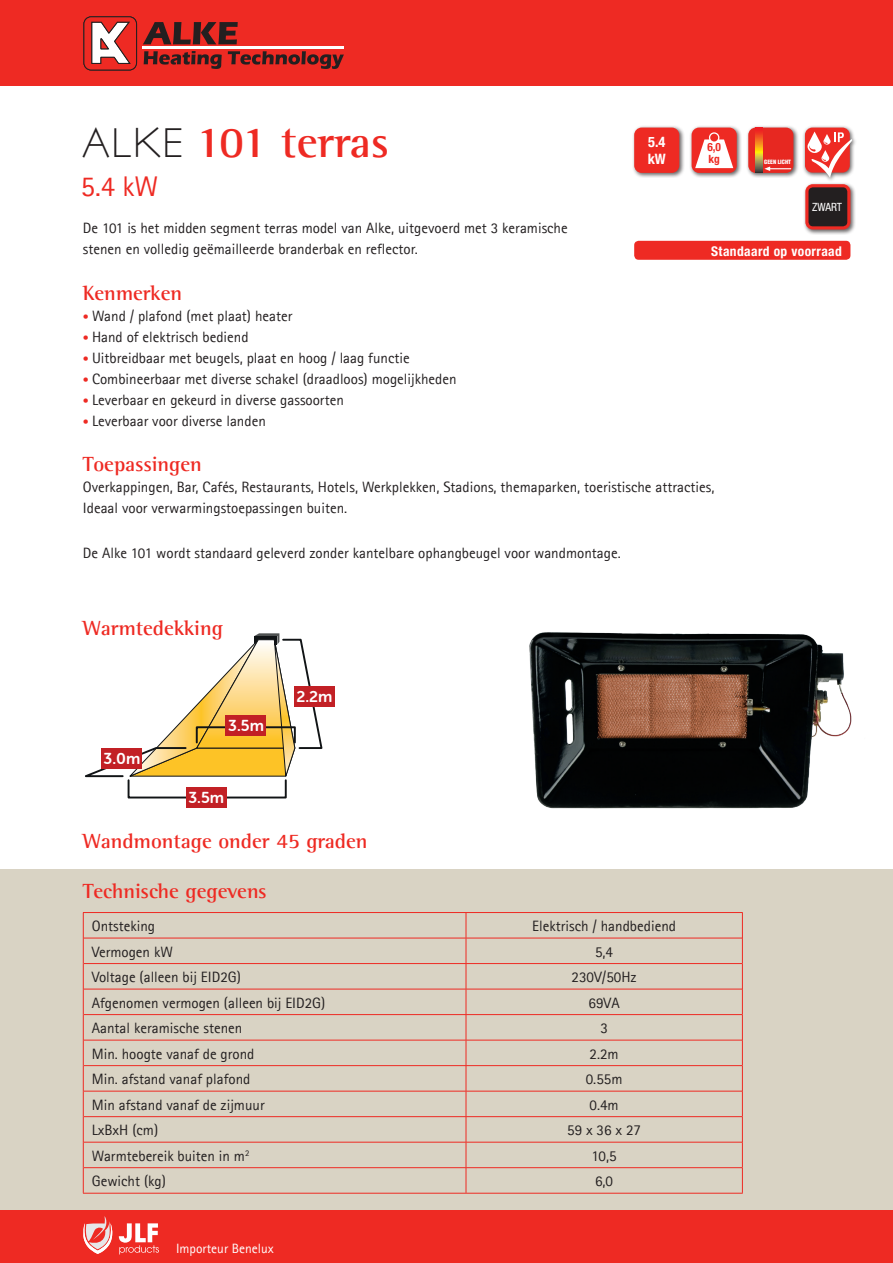
<style>
.page{position:relative;width:893px;height:1263px;background:#fff}
.page>*{position:absolute;margin:0;border:0;box-sizing:border-box;transform-origin:0 0}
.t1{font:700 45px "Agfa Rotis Semi Serif";color:#ee2a23}
.t2{font:28.5px "Agfa Rotis Sans Serif";color:#ee2a23}
.t3{font:700 21px "Agfa Rotis Semi Serif";color:#ee2a23}
.t4{font:15.9px "Museo Sans Rounded 700";color:#fff}
.t5{font:15px/21px "Agfa Rotis Sans Serif";color:#231f20}
.t6{font:700 condensed 14.4px/17.2px "Helvetica Neue";color:#fff}
.t7{font:700 condensed 13.5px "Helvetica Neue";letter-spacing:.03em;color:#fff}
.t8{font:13.5px "Agfa Rotis Sans Serif";color:#fff}
.t9{font:condensed 11.4px "Helvetica Neue";letter-spacing:-.01em;color:#fff}
.t10{font:700 condensed 11.4px/11.9px "Helvetica Neue";color:#ee2a23}
.t11{font:900 condensed 5.7px "Helvetica";color:#fff}
.s1{font-family:"TYPOGRAPHPRO";font-weight:300;font-size:37.5px;color:#231f20}
.s2{font-size:12px;color:#ee2a23}
</style>
<div class="page">
<div style="left:0;top:0;width:893px;height:85px;background:#ee2a23"></div>
<div style="left:0;top:1210px;width:893px;height:53px;background:#ee2a23"></div>
<div style="left:0;top:870px;width:893px;height:340px;background:#d9d3c4"></div>
<img style="left:529px;top:632px;width:323px;height:177px">
<hr style="left:143px;top:47px;width:201px;height:2px;background:#fff">
<svg style="left:143px;top:22px;width:95px;height:22px"></svg>
<svg style="left:144px;top:51px;width:78px;height:18px"></svg>
<svg style="left:228px;top:51px;width:116px;height:18px"></svg>
<svg style="left:83px;top:16px;width:54px;height:55px"></svg>
<div style="left:128px;top:779px;width:159px;height:19px;border:2px solid #111416"></div>
<svg style="left:85px;top:633px;width:239px;height:145px"></svg>
<div style="left:196px;top:726px;width:100px;height:17px;border:2px solid #111416"></div>
<div style="left:101px;top:748px;width:41px;height:21px;background:#c22025"></div>
<div style="left:294px;top:686px;width:41px;height:20px;background:#c22025"></div>
<div style="left:225px;top:715px;width:41px;height:21px;background:#c22025"></div>
<div style="left:186px;top:787px;width:41px;height:21px;background:#c22025"></div>
<div style="left:803px;top:182px;width:53px;height:53px;background:#231f20;opacity:.7"></div>
<svg style="left:805px;top:184px;width:45px;height:45px"></svg>
<div style="left:808px;top:187px;width:39px;height:39px;background:#231f20;border-radius:4px"></div>
<svg style="left:83px;top:1216px;width:29px;height:38px"></svg>
<svg style="left:119px;top:1223px;width:40px;height:31px"></svg>
<div style="left:632px;top:125px;width:53px;height:53px;background:#231f20;opacity:.7"></div>
<div style="left:634px;top:128px;width:45px;height:45px;background:#ee2a23;border-radius:7px"></div>
<div style="left:803px;top:125px;width:54px;height:58px;background:#231f20;opacity:.7"></div>
<div style="left:805px;top:128px;width:45px;height:45px;background:#ee2a23;border-radius:7px"></div>
<svg style="left:807px;top:132px;width:45px;height:46px"></svg>
<div style="left:746px;top:125px;width:53px;height:53px;background:#231f20;opacity:.7"></div>
<div style="left:748px;top:128px;width:45px;height:45px;background:#e72821;border-radius:7px"></div>
<svg style="left:756px;top:128px;width:6px;height:45px"></svg>
<svg style="left:764px;top:166px;width:27px;height:5px"></svg>
<div style="left:689px;top:125px;width:53px;height:53px;background:#231f20;opacity:.7"></div>
<div style="left:692px;top:128px;width:45px;height:45px;background:#ee2a23;border-radius:7px"></div>
<svg style="left:695px;top:132px;width:38px;height:36px"></svg>
<div style="left:634px;top:241px;width:216px;height:19px;background:#ee2a23;border-radius:4px"></div>
<hr style="left:84px;top:938px;width:382px;height:1px;background:#ee2a23">
<hr style="left:466px;top:938px;width:276px;height:1px;background:#ee2a23">
<hr style="left:84px;top:963px;width:382px;height:1px;background:#ee2a23">
<hr style="left:466px;top:963px;width:276px;height:1px;background:#ee2a23">
<hr style="left:84px;top:989px;width:382px;height:1px;background:#ee2a23">
<hr style="left:466px;top:989px;width:276px;height:1px;background:#ee2a23">
<hr style="left:84px;top:1014px;width:382px;height:1px;background:#ee2a23">
<hr style="left:466px;top:1014px;width:276px;height:1px;background:#ee2a23">
<hr style="left:84px;top:1040px;width:382px;height:1px;background:#ee2a23">
<hr style="left:466px;top:1040px;width:276px;height:1px;background:#ee2a23">
<hr style="left:84px;top:1065px;width:382px;height:1px;background:#ee2a23">
<hr style="left:466px;top:1065px;width:276px;height:1px;background:#ee2a23">
<hr style="left:84px;top:1091px;width:382px;height:1px;background:#ee2a23">
<hr style="left:466px;top:1091px;width:276px;height:1px;background:#ee2a23">
<hr style="left:84px;top:1116px;width:382px;height:1px;background:#ee2a23">
<hr style="left:466px;top:1116px;width:276px;height:1px;background:#ee2a23">
<hr style="left:84px;top:1142px;width:382px;height:1px;background:#ee2a23">
<hr style="left:466px;top:1142px;width:276px;height:1px;background:#ee2a23">
<hr style="left:84px;top:1167px;width:382px;height:1px;background:#ee2a23">
<hr style="left:466px;top:1167px;width:276px;height:1px;background:#ee2a23">
<svg style="left:466px;top:913px;width:1px;height:280px"></svg>
<hr style="left:83px;top:912px;width:383px;height:1px;background:#ee2a23">
<hr style="left:466px;top:912px;width:277px;height:1px;background:#ee2a23">
<svg style="left:83px;top:913px;width:1px;height:280px"></svg>
<svg style="left:742px;top:913px;width:1px;height:280px"></svg>
<hr style="left:83px;top:1193px;width:383px;height:1px;background:#ee2a23">
<hr style="left:466px;top:1193px;width:277px;height:1px;background:#ee2a23">
<h1 class="t1" style="left:81px;top:115px;width:310px"><span class="s1">ALKE</span> 101 terras</h1>
<h2 class="t2" style="left:81px;top:169px;width:79px">5.4 kW</h2>
<p class="t6" style="left:648px;top:133px;width:20px">5.4 kW</p>
<p class="t10" style="left:707px;top:141px;width:15px">6,0 kg</p>
<p class="t11" style="left:764px;top:158px;width:28px">GEEN LICHT</p>
<p class="t9" style="left:812px;top:201px;width:31px">ZWART</p>
<p class="t5" style="left:83px;top:217px;width:486px">De 101 is het midden segment terras model van Alke, uitgevoerd met 3 keramische stenen en volledig geëmailleerde branderbak en reflector.</p>
<h3 class="t3" style="left:83px;top:280px;width:101px">Kenmerken</h3>
<p class="t5" style="left:83px;top:305px;width:211px"><span class="s2">•</span> Wand / plafond (met plaat) heater</p>
<p class="t5" style="left:83px;top:326px;width:167px"><span class="s2">•</span> Hand of elektrisch bediend</p>
<p class="t5" style="left:83px;top:347px;width:328px"><span class="s2">•</span> Uitbreidbaar met beugels, plaat en hoog / laag functie</p>
<p class="t5" style="left:83px;top:368px;width:375px"><span class="s2">•</span> Combineerbaar met diverse schakel (draadloos) mogelijkheden</p>
<p class="t5" style="left:83px;top:389px;width:262px"><span class="s2">•</span> Leverbaar en gekeurd in diverse gassoorten</p>
<p class="t5" style="left:83px;top:410px;width:184px"><span class="s2">•</span> Leverbaar voor diverse landen</p>
<h3 class="t3" style="left:83px;top:451px;width:120px">Toepassingen</h3>
<p class="t5" style="left:83px;top:476px;width:633px">Overkappingen, Bar, Cafés, Restaurants, Hotels, Werkplekken, Stadions, themaparken, toeristische attracties,<br>Ideaal voor verwarmingstoepassingen buiten.</p>
<p class="t5" style="left:83px;top:542px;width:539px">De Alke 101 wordt standaard geleverd zonder kantelbare ophangbeugel voor wandmontage.</p>
<p class="t7" style="left:711px;top:243px;width:132px">Standaard op voorraad</p>
<h3 class="t3" style="left:83px;top:616px;width:142px">Warmtedekking</h3>
<p class="t4" style="left:103px;top:750px;width:38px">3.0m</p>
<p class="t4" style="left:228px;top:717px;width:37px">3.5m</p>
<p class="t4" style="left:188px;top:789px;width:37px">3.5m</p>
<p class="t4" style="left:296px;top:687px;width:38px">2.2m</p>
<h3 class="t3" style="left:83px;top:829px;width:286px">Wandmontage onder 45 graden</h3>
<h3 class="t3" style="left:83px;top:879px;width:185px">Technische gegevens</h3>
<p class="t5" style="left:92px;top:915px;width:65px">Ontsteking</p>
<p class="t5" style="left:532px;top:915px;width:145px">Elektrisch / handbediend</p>
<p class="t5" style="left:92px;top:941px;width:83px">Vermogen kW</p>
<p class="t5" style="left:595px;top:941px;width:20px">5,4</p>
<p class="t5" style="left:92px;top:966px;width:151px">Voltage (alleen bij EID2G)</p>
<p class="t5" style="left:572px;top:966px;width:66px">230V/50Hz</p>
<p class="t5" style="left:92px;top:992px;width:235px">Afgenomen vermogen (alleen bij EID2G)</p>
<p class="t5" style="left:589px;top:992px;width:33px">69VA</p>
<p class="t5" style="left:92px;top:1017px;width:152px">Aantal keramische stenen</p>
<p class="t5" style="left:600px;top:1017px;width:9px">3</p>
<p class="t5" style="left:92px;top:1043px;width:164px">Min. hoogte vanaf de grond</p>
<p class="t5" style="left:589px;top:1043px;width:31px">2.2m</p>
<p class="t5" style="left:92px;top:1068px;width:160px">Min. afstand vanaf plafond</p>
<p class="t5" style="left:586px;top:1068px;width:38px">0.55m</p>
<p class="t5" style="left:92px;top:1094px;width:175px">Min afstand vanaf de zijmuur</p>
<p class="t5" style="left:589px;top:1094px;width:31px">0.4m</p>
<p class="t5" style="left:92px;top:1119px;width:68px">LxBxH (cm)</p>
<p class="t5" style="left:567px;top:1119px;width:75px">59 x 36 x 27</p>
<p class="t5" style="left:92px;top:1145px;width:159px">Warmtebereik buiten in m<sup>2</sup></p>
<p class="t5" style="left:592px;top:1145px;width:27px">10,5</p>
<p class="t5" style="left:92px;top:1170px;width:76px">Gewicht (kg)</p>
<p class="t5" style="left:595px;top:1170px;width:20px">6,0</p>
<p class="t8" style="left:176px;top:1240px;width:99px">Importeur Benelux</p>
</div>
